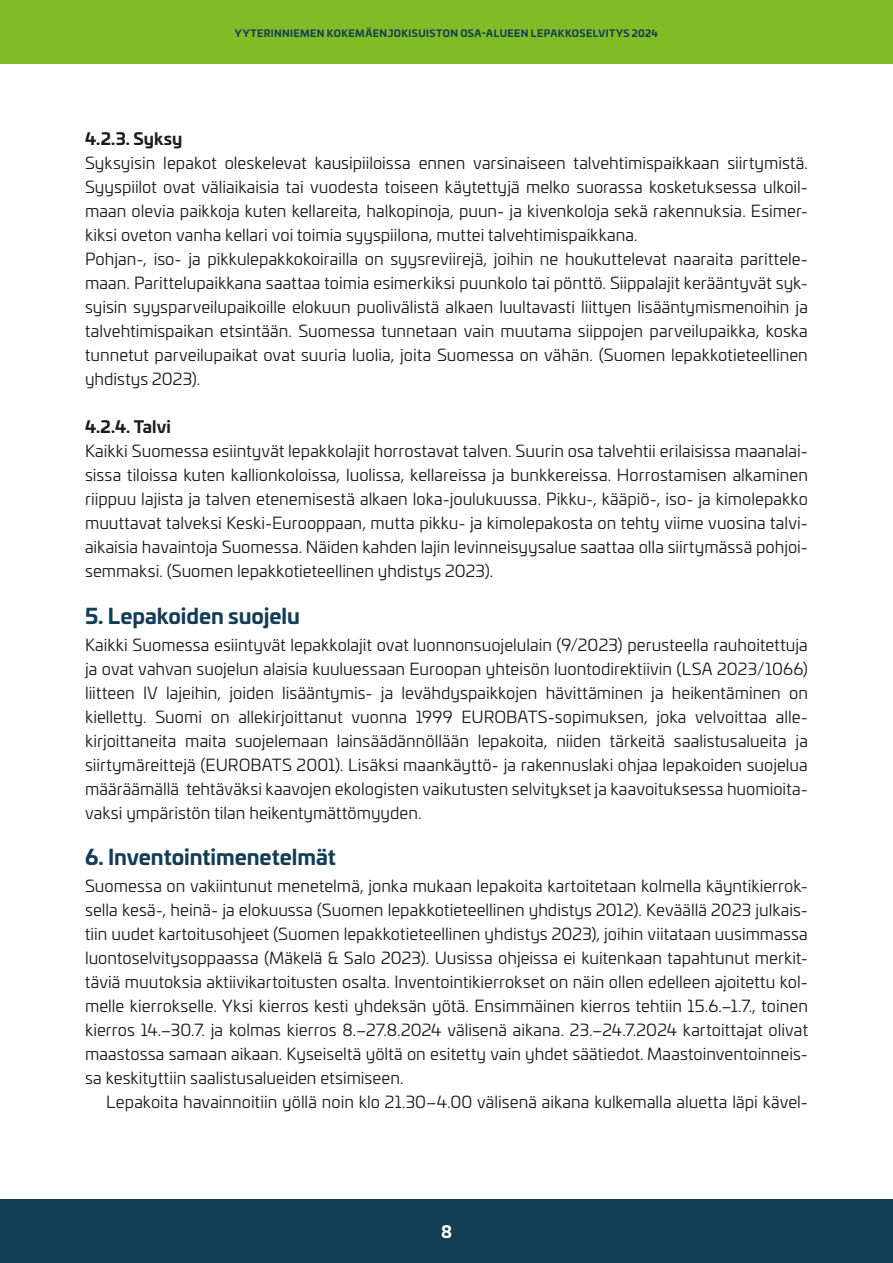
<style>
.page{position:relative;width:893px;height:1263px;background:#fff}
.page>*{position:absolute;margin:0;border:0;box-sizing:border-box;transform-origin:0 0}
.perusotsikko{font:700 21px "Univia Pro";color:#153c56}
.leipis_eka_kpl{font:16.5px/24px "Univia Pro";color:#1d1d1b;text-align:justify}
.leipis{font:16.5px "Univia Pro";color:#1d1d1b}
.leipis_eka_kpl-2{font:700 16.5px "Univia Pro";letter-spacing:.005em;color:#1d1d1b}
.t1{font:700 16.5px "Univia Pro";color:#fff}
.t2{font:700 9.75px "Univia Pro";letter-spacing:.04em;color:#153c56}
.s1{font-style:italic;font-size:13.5px}
</style>
<div class="page">
<div style="left:0;top:0;width:893px;height:64px;background:#81bb27"></div>
<div style="left:0;top:1199px;width:893px;height:64px;background:#153c56"></div>
<p class="t2" style="left:235px;top:25px;width:425px">YYTERINNIEMEN KOKEMÄENJOKISUISTON OSA-ALUEEN LEPAKKOSELVITYS 2024</p>
<p class="leipis_eka_kpl-2" style="left:85px;top:126px;width:99px">4.2.3. Syksy</p>
<p class="leipis_eka_kpl" style="left:85px;top:150px;width:724px">Syksyisin lepakot oleskelevat kausipiiloissa ennen varsinaiseen talvehtimispaikkaan siirtymistä.<br>Syyspiilot ovat väliaikaisia tai vuodesta toiseen käytettyjä melko suorassa kosketuksessa ulkoil&shy;maan olevia paikkoja kuten kellareita, halkopinoja, puun- ja kivenkoloja sekä rakennuksia. Esimer&shy;kiksi oveton vanha kellari voi toimia syyspiilona, muttei talvehtimispaikkana.</p>
<p class="leipis_eka_kpl" style="left:85px;top:246px;width:724px">Pohjan-, iso- ja pikkulepakkokoirailla on syysreviirejä, joihin ne houkuttelevat naaraita parittele&shy;maan. Parittelupaikkana saattaa toimia esimerkiksi puunkolo tai pönttö. Siippalajit kerääntyvät syk&shy;syisin syysparveilupaikoille elokuun puolivälistä alkaen luultavasti liittyen lisääntymismenoihin ja talvehtimispaikan etsintään. Suomessa tunnetaan vain muutama siippojen parveilupaikka, koska tunnetut parveilupaikat ovat suuria luolia, joita Suomessa on vähän. (Suomen lepakkotieteellinen yhdistys 2023).</p>
<p class="leipis_eka_kpl-2" style="left:85px;top:414px;width:88px">4.2.4. Talvi</p>
<p class="leipis_eka_kpl" style="left:85px;top:438px;width:724px">Kaikki Suomessa esiintyvät lepakkolajit horrostavat talven. Suurin osa talvehtii erilaisissa maanalai&shy;sissa tiloissa kuten kallionkoloissa, luolissa, kellareissa ja bunkkereissa. Horrostamisen alkaminen riippuu lajista ja talven etenemisestä alkaen loka-joulukuussa. Pikku-, kääpiö-, iso- ja kimolepakko muuttavat talveksi Keski-Eurooppaan, mutta pikku- ja kimolepakosta on tehty viime vuosina talvi&shy;aikaisia havaintoja Suomessa. Näiden kahden lajin levinneisyysalue saattaa olla siirtymässä pohjoi&shy;semmaksi. (Suomen lepakkotieteellinen yhdistys 2023).</p>
<p class="perusotsikko" style="left:85px;top:599px;width:216px">5. Lepakoiden suojelu</p>
<p class="leipis_eka_kpl" style="left:85px;top:632px;width:724px">Kaikki Suomessa esiintyvät lepakkolajit ovat luonnonsuojelulain (9/2023) perusteella rauhoitettuja ja ovat vahvan suojelun alaisia kuuluessaan Euroopan yhteisön luontodirektiivin (LSA 2023/1066) liitteen IV lajeihin, joiden lisääntymis- ja levähdyspaikkojen hävittäminen ja heikentäminen on kielletty. Suomi on allekirjoittanut vuonna 1999 EUROBATS-sopimuksen, joka velvoittaa alle&shy;kirjoittaneita maita suojelemaan lainsäädännöllään lepakoita, niiden tärkeitä saalistusalueita ja siirtymäreittejä (EUROBATS 2001). Lisäksi maankäyttö- ja rakennuslaki ohjaa lepakoiden suojelua määräämällä tehtäväksi kaavojen ekologisten vaikutusten selvitykset ja kaavoituksessa huomioita&shy;vaksi ympäristön tilan heikentymättömyyden.</p>
<p class="perusotsikko" style="left:85px;top:840px;width:252px">6. Inventointimenetelmät</p>
<p class="leipis_eka_kpl" style="left:85px;top:873px;width:724px">Suomessa on vakiintunut menetelmä, jonka mukaan lepakoita kartoitetaan kolmella käyntikierrok&shy;sella kesä-, heinä- ja elokuussa (Suomen lepakkotieteellinen yhdistys 2012). Keväällä 2023 julkais&shy;tiin uudet kartoitusohjeet (Suomen lepakkotieteellinen yhdistys 2023), joihin viitataan uusimmassa luontoselvitysoppaassa (Mäkelä &amp; Salo 2023). Uusissa ohjeissa ei kuitenkaan tapahtunut merkit&shy;täviä muutoksia aktiivikartoitusten osalta. Inventointikierrokset on näin ollen edelleen ajoitettu kol&shy;melle kierrokselle. Yksi kierros kesti yhdeksän yötä. Ensimmäinen kierros tehtiin 15.6.–1.7., toinen kierros 14.–30.7. ja kolmas kierros 8.–27.8.2024 välisenä aikana. 23.–24.7.2024 kartoittajat olivat maastossa samaan aikaan. Kyseiseltä yöltä on esitetty vain yhdet säätiedot<span class="s1">.</span> Maastoinventoinneis&shy;sa keskityttiin saalistusalueiden etsimiseen.</p>
<p class="leipis" style="left:106px;top:1090px;width:703px">Lepakoita havainnoitiin yöllä noin klo 21.30–4.00 välisenä aikana kulkemalla aluetta läpi kävel-</p>
<p class="t1" style="left:441px;top:1218px;width:12px">8</p>
</div>
